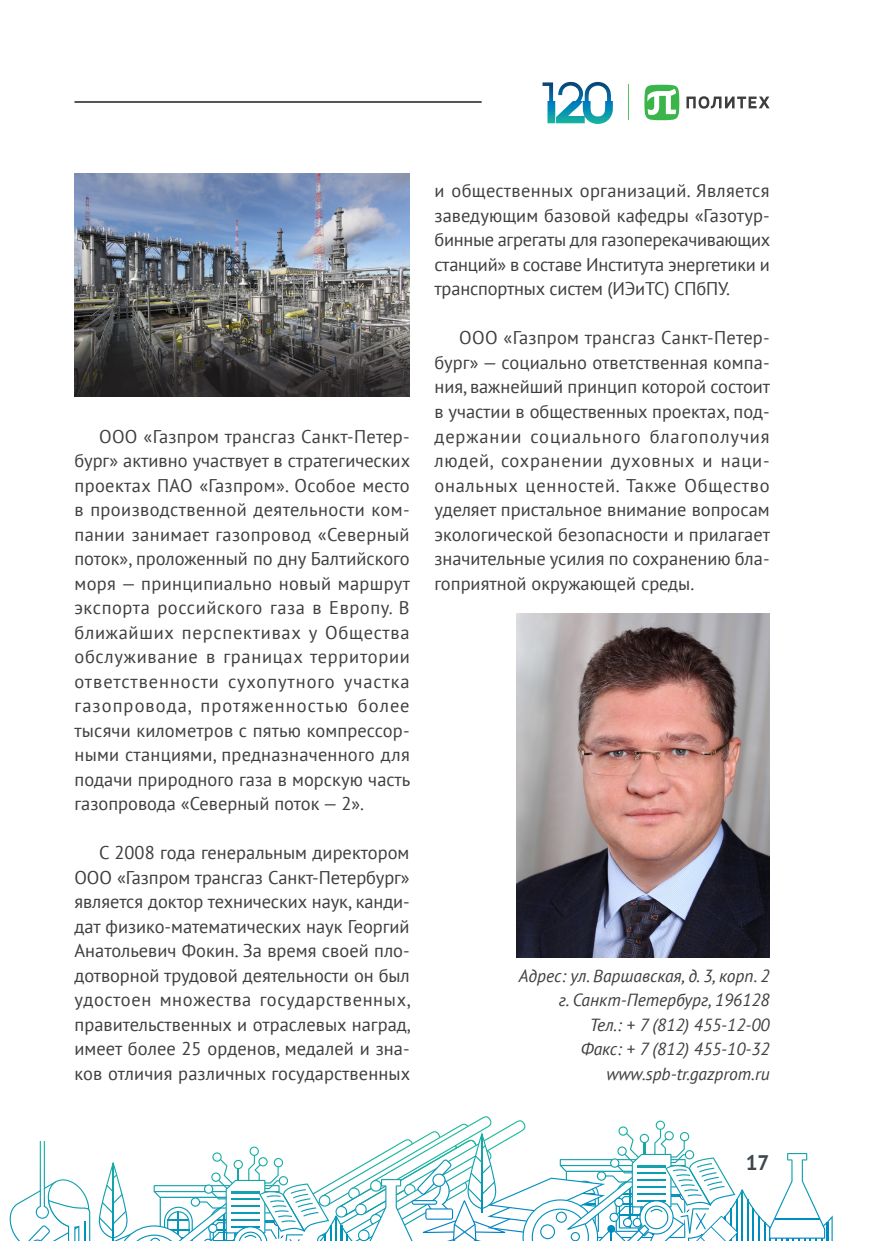
<style>
.page{position:relative;width:869px;height:1241px;background:#fff}
.page>*{position:absolute;margin:0;border:0;box-sizing:border-box;transform-origin:0 0}
.t1{font:700 21px "PT Sans";color:#3d474e}
.Body_Text{font:18.38px/24.5px "PT Sans";color:#3e3e3f;text-align:justify}
.Подпись{font:italic 17.5px "PT Sans";color:#3e3e3f}
</style>
<div class="page">
<svg style="left:9px;top:1116px;width:824px;height:125px"></svg>
<svg style="left:542px;top:82px;width:70px;height:42px"></svg>
<svg style="left:686px;top:96px;width:83px;height:13px"></svg>
<svg style="left:644px;top:85px;width:35px;height:35px"></svg>
<hr style="left:74px;top:101px;width:407px;height:2px;background:#3e3e3f">
<div style="left:0;top:1104px;width:74px;height:36px;background:#fff"></div>
<img style="left:74px;top:173px;width:335px;height:151px">
<img style="left:516px;top:614px;width:253px;height:343px">
<svg style="left:74px;top:324px;width:335px;height:72px;background:#454241"></svg>
<p class="Body_Text" style="left:74px;top:423px;width:337px;text-indent:25px">ООО «Газпром трансгаз Санкт-Петер&shy;бург» активно участвует в стратегических проектах ПАО «Газпром». Особое место в производственной деятельности ком&shy;пании занимает газопровод «Северный поток», проложенный по дну Балтийского моря — принципиально новый маршрут экспорта российского газа в Европу. В ближайших перспективах у Общества обслуживание в границах территории ответственности сухопутного участка газопровода, протяженностью более тысячи километров с пятью компрессор&shy;ными станциями, предназначенного для подачи природного газа в морскую часть газопровода «Северный поток — 2».</p>
<p class="Body_Text" style="left:74px;top:840px;width:338px;text-indent:25px">С 2008 года генеральным директором ООО «Газпром трансгаз Санкт-Петербург» является доктор технических наук, канди&shy;дат физико-математических наук Георгий Анатольевич Фокин. За время своей пло&shy;дотворной трудовой деятельности он был удостоен множества государственных, правительственных и отраслевых наград, имеет более 25 орденов, медалей и зна&shy;ков отличия различных государственных</p>
<p class="Body_Text" style="left:434px;top:178px;width:337px">и общественных организаций. Является заведующим базовой кафедры «Газотур&shy;бинные агрегаты для газоперекачивающих станций» в составе Института энергетики и транспортных систем (ИЭиТС) СПбПУ.</p>
<p class="Body_Text" style="left:434px;top:325px;width:337px;text-indent:25px">ООО «Газпром трансгаз Санкт-Петер&shy;бург» — социально ответственная компа&shy;ния, важнейший принцип которой состоит в участии в общественных проектах, под&shy;держании социального благополучия людей, сохранении духовных и наци&shy;ональных ценностей. Также Общество уделяет пристальное внимание вопросам экологической безопасности и прилагает значительные усилия по сохранению бла&shy;гоприятной окружающей среды.</p>
<p class="Подпись" style="left:518px;top:964px;width:252px">Адрес: ул. Варшавская, д. 3, корп. 2</p>
<p class="Подпись" style="left:558px;top:988px;width:212px">г. Санкт-Петербург, 196128</p>
<p class="Подпись" style="left:589px;top:1013px;width:181px">Тел.: + 7 (812) 455-12-00</p>
<p class="Подпись" style="left:580px;top:1037px;width:190px">Факс: + 7 (812) 455-10-32</p>
<p class="Подпись" style="left:606px;top:1062px;width:164px">www.spb-tr.gazprom.ru</p>
<p class="t1" style="left:745px;top:1148px;width:25px">17</p>
</div>
